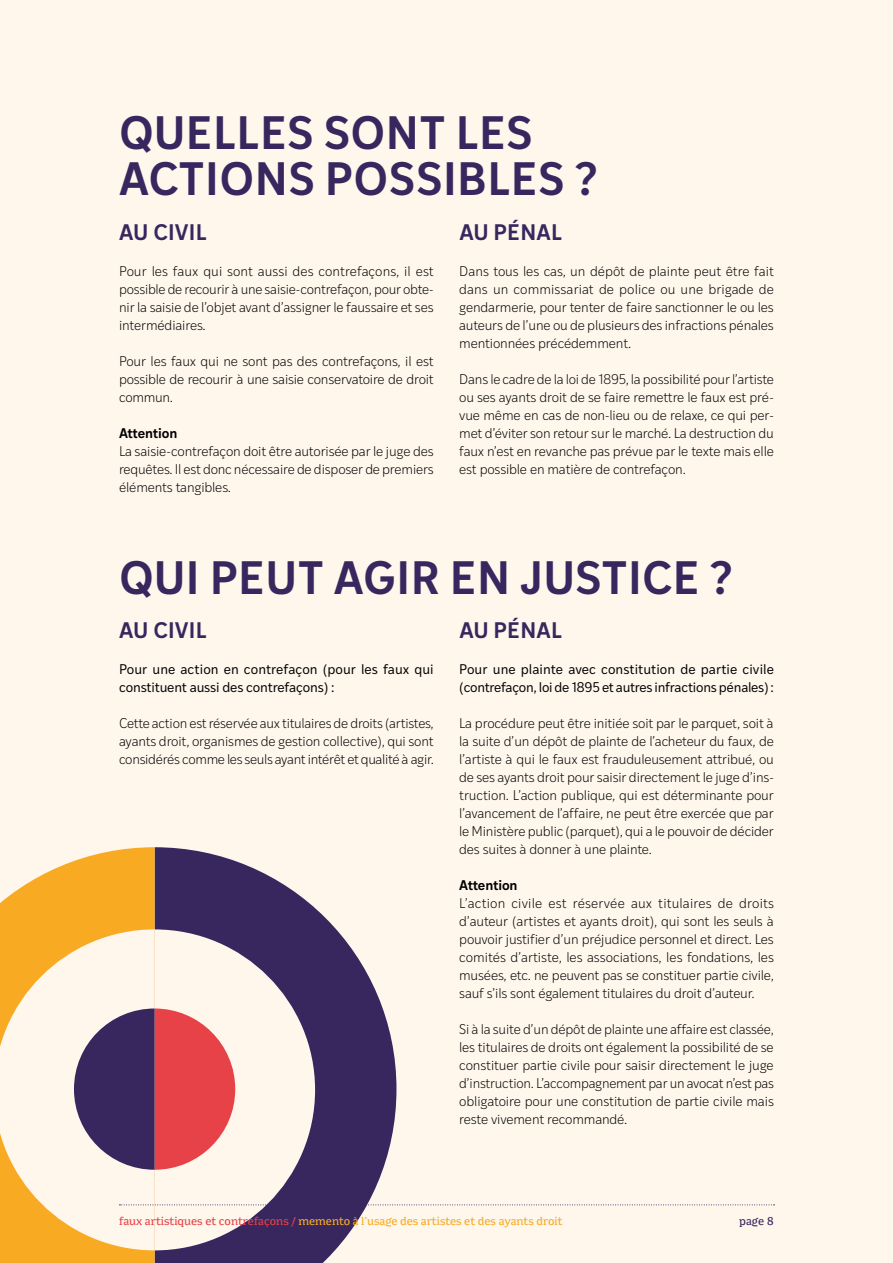
<style>
.page{position:relative;width:893px;height:1263px;background:#fff7ec}
.page>*{position:absolute;margin:0;border:0;box-sizing:border-box;transform-origin:0 0}
.t1{font:600 45px/46.5px "Ivy Style Sans";letter-spacing:.01em;color:#38265e}
.t2{font:600 21.6px "Ivy Style Sans";letter-spacing:.01em;color:#38265e}
.t3{font:300 13.5px/18px "Ivy Style Sans";letter-spacing:-.015em;color:#000;text-align:justify}
.t4{font:13.5px/18px "Ivy Style Sans";letter-spacing:-.01em;color:#000}
.t5{font:600 13.5px "Ivy Style Sans";letter-spacing:-.015em;color:#000}
.t6{font:10.5px "Minuscule 5";letter-spacing:-.005em;color:#f8aa23}
.t7{font:10.5px "Minuscule 5";color:#38265e}
.s1{color:#e84249}
</style>
<div class="page">
<svg style="left:155px;top:847px;width:241px;height:416px;fill:#38265e"></svg>
<svg style="left:0;top:847px;width:155px;height:416px;fill:#f8aa23"></svg>
<svg style="left:155px;top:929px;width:160px;height:321px"></svg>
<svg style="left:0;top:929px;width:155px;height:321px"></svg>
<svg style="left:74px;top:1008px;width:161px;height:162px"></svg>
<svg style="left:119px;top:1204px;width:655px;height:1px"></svg>
<h1 class="t1" style="left:119px;top:106px;width:480px">QUELLES SONT LES<br>ACTIONS POSSIBLES ?</h1>
<h2 class="t2" style="left:119px;top:215px;width:89px">AU CIVIL</h2>
<p class="t3" style="left:119px;top:261px;width:316px">Pour les faux qui sont aussi des contrefaçons, il est possible de recourir à une saisie-contrefaçon, pour obte&shy;nir la saisie de l’objet avant d’assigner le faussaire et ses intermédiaires.</p>
<p class="t3" style="left:119px;top:351px;width:316px">Pour les faux qui ne sont pas des contrefaçons, il est possible de recourir à une saisie conservatoire de droit commun.</p>
<p class="t5" style="left:119px;top:422px;width:60px">Attention</p>
<p class="t3" style="left:119px;top:441px;width:316px">La saisie-contrefaçon doit être autorisée par le juge des requêtes. Il est donc nécessaire de disposer de premiers éléments tangibles.</p>
<h2 class="t2" style="left:459px;top:215px;width:104px">AU PÉNAL</h2>
<p class="t3" style="left:459px;top:261px;width:316px">Dans tous les cas, un dépôt de plainte peut être fait dans un commissariat de police ou une brigade de gendarmerie, pour tenter de faire sanctionner le ou les auteurs de l’une ou de plusieurs des infractions pénales mentionnées précédemment.</p>
<p class="t3" style="left:459px;top:369px;width:316px">Dans le cadre de la loi de 1895, la possibilité pour l’artiste ou ses ayants droit de se faire remettre le faux est pré&shy;vue même en cas de non-lieu ou de relaxe, ce qui per&shy;met d’éviter son retour sur le marché. La destruction du faux n’est en revanche pas prévue par le texte mais elle est possible en matière de contrefaçon.</p>
<h1 class="t1" style="left:119px;top:552px;width:615px">QUI PEUT AGIR EN JUSTICE ?</h1>
<h2 class="t2" style="left:119px;top:614px;width:89px">AU CIVIL</h2>
<p class="t4" style="left:119px;top:660px;width:316px">Pour une action en contrefaçon (pour les faux qui constituent aussi des contrefaçons) :</p>
<p class="t3" style="left:119px;top:714px;width:316px">Cette action est réservée aux titulaires de droits (artistes, ayants droit, organismes de gestion collective), qui sont considérés comme les seuls ayant intérêt et qualité à agir.</p>
<h2 class="t2" style="left:459px;top:614px;width:104px">AU PÉNAL</h2>
<p class="t4" style="left:459px;top:660px;width:316px">Pour une plainte avec constitution de partie civile (contrefaçon, loi de 1895 et autres infractions pénales) :</p>
<p class="t3" style="left:459px;top:714px;width:316px">La procédure peut être initiée soit par le parquet, soit à la suite d’un dépôt de plainte de l’acheteur du faux, de l’artiste à qui le faux est frauduleusement attribué, ou de ses ayants droit pour saisir directement le juge d’ins&shy;truction. L’action publique, qui est déterminante pour l’avancement de l’affaire, ne peut être exercée que par le Ministère public (parquet), qui a le pouvoir de décider des suites à donner à une plainte.</p>
<p class="t5" style="left:459px;top:875px;width:60px">Attention</p>
<p class="t3" style="left:459px;top:894px;width:316px">L’action civile est réservée aux titulaires de droits d’auteur (artistes et ayants droit), qui sont les seuls à pouvoir justifier d’un préjudice personnel et direct. Les comités d’artiste, les associations, les fondations, les musées, etc. ne peuvent pas se constituer partie civile, sauf s’ils sont également titulaires du droit d’auteur.</p>
<p class="t3" style="left:459px;top:1020px;width:316px">Si à la suite d’un dépôt de plainte une affaire est classée, les titulaires de droits ont également la possibilité de se constituer partie civile pour saisir directement le juge d’instruction. L’accompagnement par un avocat n’est pas obligatoire pour une constitution de partie civile mais reste vivement recommandé.</p>
<p class="t6" style="left:119px;top:1213px;width:445px"><span class="s1">faux artistiques et contrefaçons /</span> memento à l’usage des artistes et des ayants droit</p>
<p class="t7" style="left:739px;top:1213px;width:36px">page 8</p>
</div>
